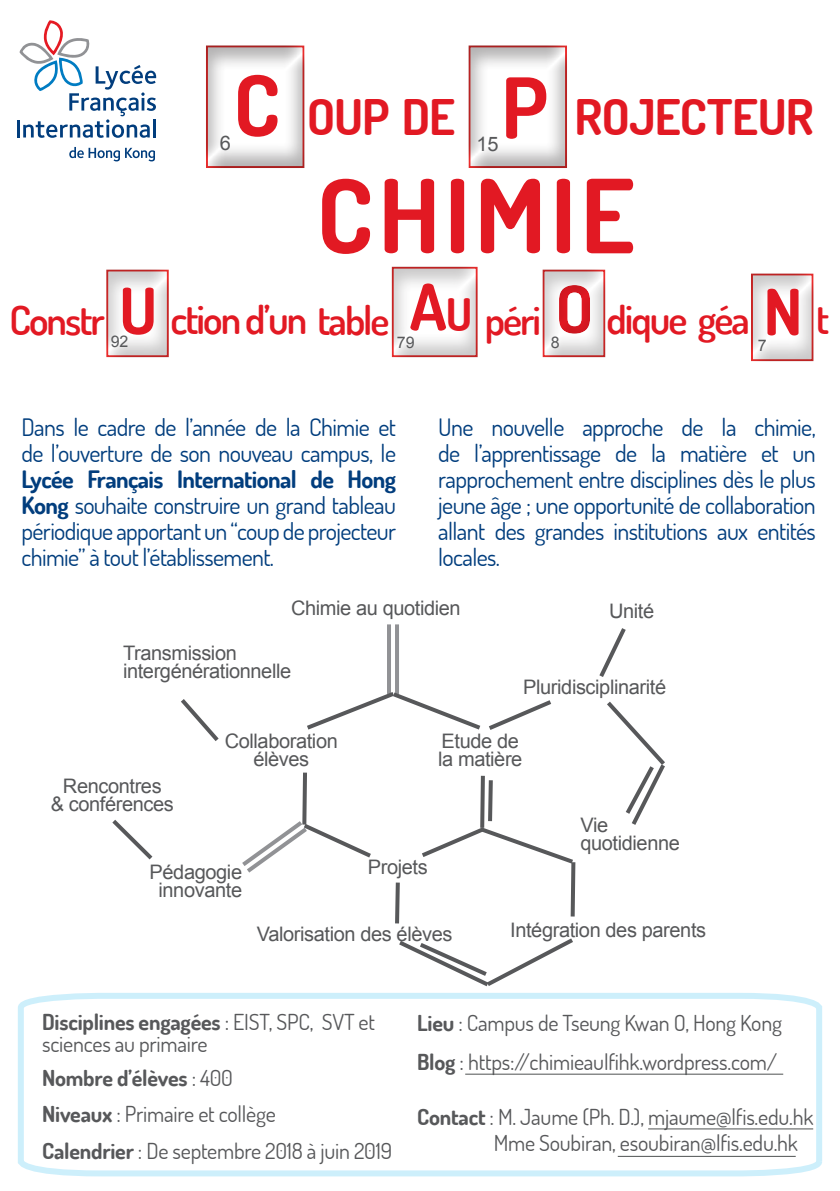
<style>
.page{position:relative;width:840px;height:1191px;background:#fff}
.page>*{position:absolute;margin:0;border:0;box-sizing:border-box;transform-origin:0 0}
.t1{font:700 102px "Dosis";letter-spacing:.045em;color:#e21923}
.t2{font:700 66px "Dosis";color:#e21923}
.t3{font:700 64px "Dosis";color:#e21923}
.t4{font:700 49px "Dosis";letter-spacing:-.02em;color:#e21923}
.t5{font:600 40px "Dosis";letter-spacing:-.05em;color:#e21923}
.t6{font:24px/26px "Dosis";letter-spacing:-.025em;color:#013d7d;text-align:justify}
.t7{font:22px/22px "Dosis";letter-spacing:-.01em;color:#57585a}
.t8{font:20px/18px "Arial";letter-spacing:-.02em;color:#57585a;text-align:center}
.t9{font:16px "Arial";color:#57585a}
.s1{font-size:84px}
.s2{font-weight:700;font-size:64px}
.s3{font-weight:700;font-size:44.8px}
.s4{font-weight:700}
</style>
<div class="page">
<svg style="left:18px;top:993px;width:804px;height:184px"></svg>
<div style="left:206px;top:44px;width:101px;height:126px;background:#231f20;opacity:.35"></div>
<div style="left:468px;top:44px;width:101px;height:126px;background:#231f20;opacity:.35"></div>
<svg style="left:69px;top:147px;width:86px;height:14px"></svg>
<hr style="left:17px;top:120px;width:3px;height:17px;background:#013d7d">
<svg style="left:19px;top:20px;width:137px;height:118px"></svg>
<div style="left:106px;top:269px;width:65px;height:91px;background:#231f20;opacity:.25"></div>
<div style="left:391px;top:265px;width:90px;height:94px;background:#231f20;opacity:.25"></div>
<div style="left:542px;top:269px;width:66px;height:91px;background:#231f20;opacity:.25"></div>
<div style="left:750px;top:273px;width:66px;height:91px;background:#231f20;opacity:.25"></div>
<hr style="left:395px;top:624px;width:4px;height:70px;background:#919295">
<hr style="left:387px;top:624px;width:4px;height:70px;background:#919295">
<svg style="left:181px;top:699px;width:38px;height:42px"></svg>
<svg style="left:242px;top:772px;width:129px;height:101px"></svg>
<svg style="left:307px;top:692px;width:244px;height:38px"></svg>
<svg style="left:607px;top:701px;width:58px;height:124px"></svg>
<svg style="left:395px;top:882px;width:5px;height:42px"></svg>
<svg style="left:599px;top:628px;width:27px;height:49px"></svg>
<svg style="left:112px;top:819px;width:41px;height:41px"></svg>
<svg style="left:422px;top:775px;width:154px;height:142px"></svg>
<svg style="left:399px;top:938px;width:174px;height:49px"></svg>
<div style="left:538px;top:264px;width:72px;height:90px;background:#231f20;opacity:.25"></div>
<hr style="left:465px;top:1073px;width:317px;height:1px;background:#4f5252">
<hr style="left:647px;top:1128px;width:165px;height:1px;background:#4f5252">
<hr style="left:617px;top:1155px;width:178px;height:1px;background:#4f5252">
<h3 class="t4" style="left:233px;top:86px;width:223px"><span class="s1">C</span> OUP DE</h3>
<p class="t8" style="left:220px;top:134px;width:13px">6</p>
<p class="t8" style="left:476px;top:134px;width:24px">15</p>
<h3 class="t4" style="left:501px;top:86px;width:314px"><span class="s1">P</span> ROJECTEUR</h3>
<h1 class="t1" style="left:316px;top:150px;width:319px">CHIMIE</h1>
<h3 class="t3" style="left:119px;top:269px;width:32px">U</h3>
<h3 class="t5" style="left:170px;top:294px;width:372px">ction d’un table <span class="s2">A</span><span class="s3">U</span> péri</h3>
<h3 class="t5" style="left:9px;top:294px;width:97px">Constr</h3>
<p class="t9" style="left:111px;top:331px;width:19px">92</p>
<p class="t9" style="left:397px;top:331px;width:19px">79</p>
<h2 class="t2" style="left:555px;top:266px;width:39px">O</h2>
<h3 class="t3" style="left:763px;top:271px;width:40px">N</h3>
<h3 class="t5" style="left:606px;top:293px;width:145px">dique géa</h3>
<h3 class="t5" style="left:815px;top:294px;width:15px">t</h3>
<p class="t9" style="left:550px;top:331px;width:10px">8</p>
<p class="t9" style="left:757px;top:334px;width:10px">7</p>
<p class="t6" style="left:22px;top:413px;width:376px">Dans le cadre de l’année de la Chimie et de l’ouverture de son nouveau campus, le</p>
<p class="t6" style="left:22px;top:465px;width:376px"><span class="s4">Lycée Français International de Hong Kong</span> souhaite construire un grand tableau périodique apportant un “coup de projecteur chimie” à tout l’établissement.</p>
<p class="t8" style="left:291px;top:598px;width:171px">Chimie au quotidien</p>
<p class="t6" style="left:438px;top:413px;width:379px">Une nouvelle approche de la chimie, de l’apprentissage de la matière et un rapprochement entre disciplines dès le plus jeune âge ; une opportunité de collaboration allant des grandes institutions aux entités locales.</p>
<p class="t8" style="left:608px;top:601px;width:47px">Unité</p>
<p class="t8" style="left:123px;top:644px;width:170px;text-align:left">Transmission intergénérationnelle</p>
<p class="t8" style="left:51px;top:777px;width:125px">Rencontres<br>&amp; conférences</p>
<p class="t8" style="left:225px;top:731px;width:115px">Collaboration élèves</p>
<p class="t8" style="left:149px;top:862px;width:94px">Pédagogie innovante</p>
<p class="t8" style="left:523px;top:677px;width:144px">Pluridisciplinarité</p>
<p class="t8" style="left:438px;top:731px;width:86px;text-align:left">Etude de la matière</p>
<p class="t8" style="left:367px;top:858px;width:61px">Projets</p>
<p class="t8" style="left:580px;top:816px;width:101px;text-align:left">Vie quotidienne</p>
<p class="t8" style="left:257px;top:924px;width:197px">Valorisation des élèves</p>
<p class="t8" style="left:510px;top:921px;width:197px">Intégration des parents</p>
<p class="t7" style="left:42px;top:1010px;width:334px"><span class="s4">Disciplines engagées</span> : EIST, SPC, SVT et sciences au primaire</p>
<p class="t7" style="left:42px;top:1059px;width:235px;line-height:36px"><span class="s4">Nombre d’élèves</span> : 400<br><span class="s4">Niveaux</span> : Primaire et collège</p>
<p class="t7" style="left:42px;top:1139px;width:351px"><span class="s4">Calendrier</span> : De septembre 2018 à juin 2019</p>
<p class="t7" style="left:417px;top:1011px;width:366px"><span class="s4">Lieu</span> : Campus de Tseung Kwan O, Hong Kong</p>
<p class="t7" style="left:417px;top:1050px;width:361px"><span class="s4">Blog</span> : https://chimieaulfihk.wordpress.com/</p>
<p class="t7" style="left:493px;top:1103px;width:321px;line-height:26px;text-indent:-77px"><span class="s4">Contact</span> : M. Jaume (Ph. D.), mjaume@lfis.edu.hk<br>Mme Soubiran, esoubiran@lfis.edu.hk</p>
</div>
